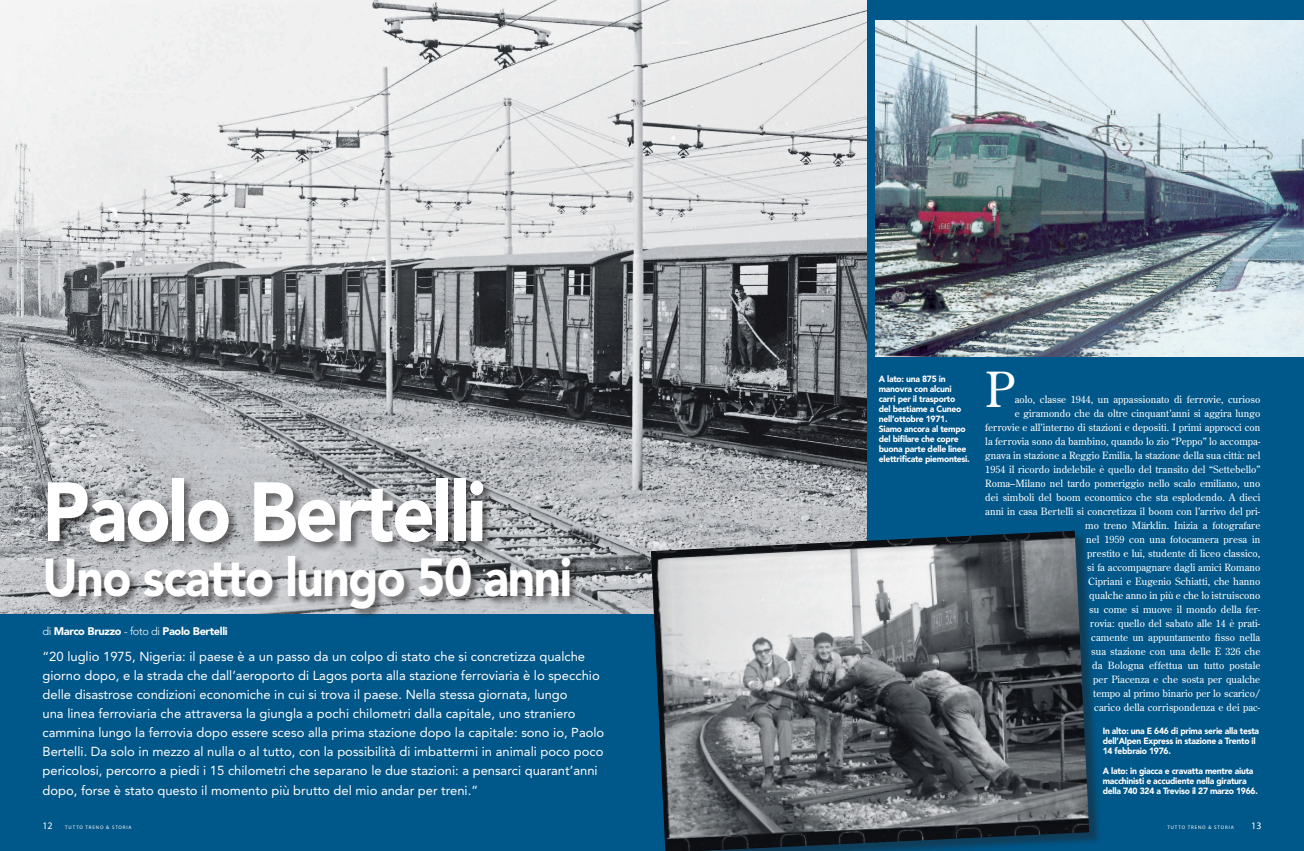
<style>
.page{position:relative;width:1304px;height:851px;background:#fff}
.page>*{position:absolute;margin:0;border:0;box-sizing:border-box;transform-origin:0 0}
.t1{font:900 83px "Avenir";letter-spacing:-.03em;color:#fff;scale:.9 1}
.t2{font:900 53px "Avenir";letter-spacing:-.03em;color:#fff;scale:.9 1}
.t3{font:48.3px "Century Old Style Std";color:#fff}
.t4{font:13px/19px "Avenir";color:#fff}
.t5{font:900 11px "Avenir";letter-spacing:-.03em;color:#fff}
.t6{font:10px/14px "Century Old Style Std";letter-spacing:.005em;color:#fff;text-align:right}
.t7{font:10px "Myriad Pro";color:#fff}
.t8{font:900 9px/10px "Avenir";letter-spacing:-.03em;color:#fff;scale:.95 1}
.t9{font:5px "Myriad Pro";letter-spacing:.18em;color:#fff}
.s1{font-weight:300}
.s2{font-size:10px}
</style>
<div class="page">
<div style="left:0;top:0;width:1304px;height:850px;background:#005789"></div>
<img style="left:0;top:0;width:866px;height:613px">
<div style="left:48px;top:478px;width:446px;height:74px;background:#231f20;opacity:.55"></div>
<div style="left:45px;top:555px;width:535px;height:64px;background:#231f20;opacity:.55"></div>
<img style="left:876px;top:21px;width:428px;height:335px">
<div style="left:653px;top:532px;width:448px;height:318px;background:#231f20;opacity:.45"></div>
<img style="left:651px;top:530px;width:438px;height:320px">
<h1 class="t1" style="left:43px;top:462px;width:495px">Paolo Bertelli</h1>
<h2 class="t2" style="left:43px;top:545px;width:590px">Uno scatto lungo 50 anni</h2>
<p class="t5" style="left:43px;top:624px;width:187px"><span class="s1">di</span> Marco Bruzzo <span class="s1">- foto di</span> Paolo Bertelli</p>
<p class="t4" style="left:43px;top:647px;width:563px">“20 luglio 1975, Nigeria: il paese è a un passo da un colpo di stato che si concretizza qualche giorno dopo, e la strada che dall’aeroporto di Lagos porta alla stazione ferroviaria è lo specchio delle disastrose condizioni economiche in cui si trova il paese. Nella stessa giornata, lungo<br>una linea ferroviaria che attraversa la giungla a pochi chilometri dalla capitale, uno straniero cammina lungo la ferrovia dopo essere sceso alla prima stazione dopo la capitale: sono io, Paolo Bertelli. Da solo in mezzo al nulla o al tutto, con la possibilità di imbattermi in animali poco poco pericolosi, percorro a piedi i 15 chilometri che separano le due stazioni: a pensarci quarant’anni dopo, forse è stato questo il momento più brutto del mio andar per treni.”</p>
<p class="t8" style="left:879px;top:374px;width:97px">A lato: una 875 in manovra con alcuni carri per il trasporto<br>del bestiame a Cuneo nell’ottobre 1971.<br>Siamo ancora al tempo del bifilare che copre buona parte delle linee elettrificate piemontesi.</p>
<h3 class="t3" style="left:985px;top:358px;width:31px">P</h3>
<p class="t6" style="left:985px;top:392px;width:277px">aolo, classe 1944, un appassionato di ferrovie, curioso<br>e giramondo che da oltre cinquant’anni si aggira lungo ferrovie e all’interno di stazioni e depositi. I primi approcci con la ferrovia sono da bambino, quando lo zio “Peppo” lo accompa&shy;gnava in stazione a Reggio Emilia, la stazione della sua città: nel 1954 il ricordo indelebile è quello del transito del “Settebello” Roma–Milano nel tardo pomeriggio nello scalo emiliano, uno dei simboli del boom economico che sta esplodendo. A dieci anni in casa Bertelli si concretizza il boom con l’arrivo del pri&shy;mo treno Märklin. Inizia a fotografare<br>nel 1959 con una fotocamera presa in<br>prestito e lui, studente di liceo classico,<br>si fa accompagnare dagli amici Romano<br>Cipriani e Eugenio Schiatti, che hanno<br>qualche anno in più e che lo istruiscono<br>su come si muove il mondo della fer-<br>rovia: quello del sabato alle 14 è prati-<br>camente un appuntamento fisso nella<br>sua stazione con una delle E 326 che<br>da Bologna effettua un tutto postale<br>per Piacenza e che sosta per qualche<br>tempo al primo binario per lo scarico/<br>carico della corrispondenza e dei pac-</p>
<p class="t8" style="left:1103px;top:725px;width:166px">In alto: una E 646 di prima serie alla testa dell’Alpen Express in stazione a Trento il<br>14 febbraio 1976.</p>
<p class="t8" style="left:1103px;top:765px;width:165px">A lato: in giacca e cravatta mentre aiuta macchinisti e accudiente nella giratura della 740 324 a Treviso il 27 marzo 1966.</p>
<p class="t9" style="left:43px;top:824px;width:91px"><span class="s2">12</span> TUTTO TRENO &amp; STORIA</p>
<p class="t9" style="left:1167px;top:824px;width:68px">TUTTO TRENO &amp; STORIA</p>
<p class="t7" style="left:1251px;top:819px;width:12px">13</p>
</div>
